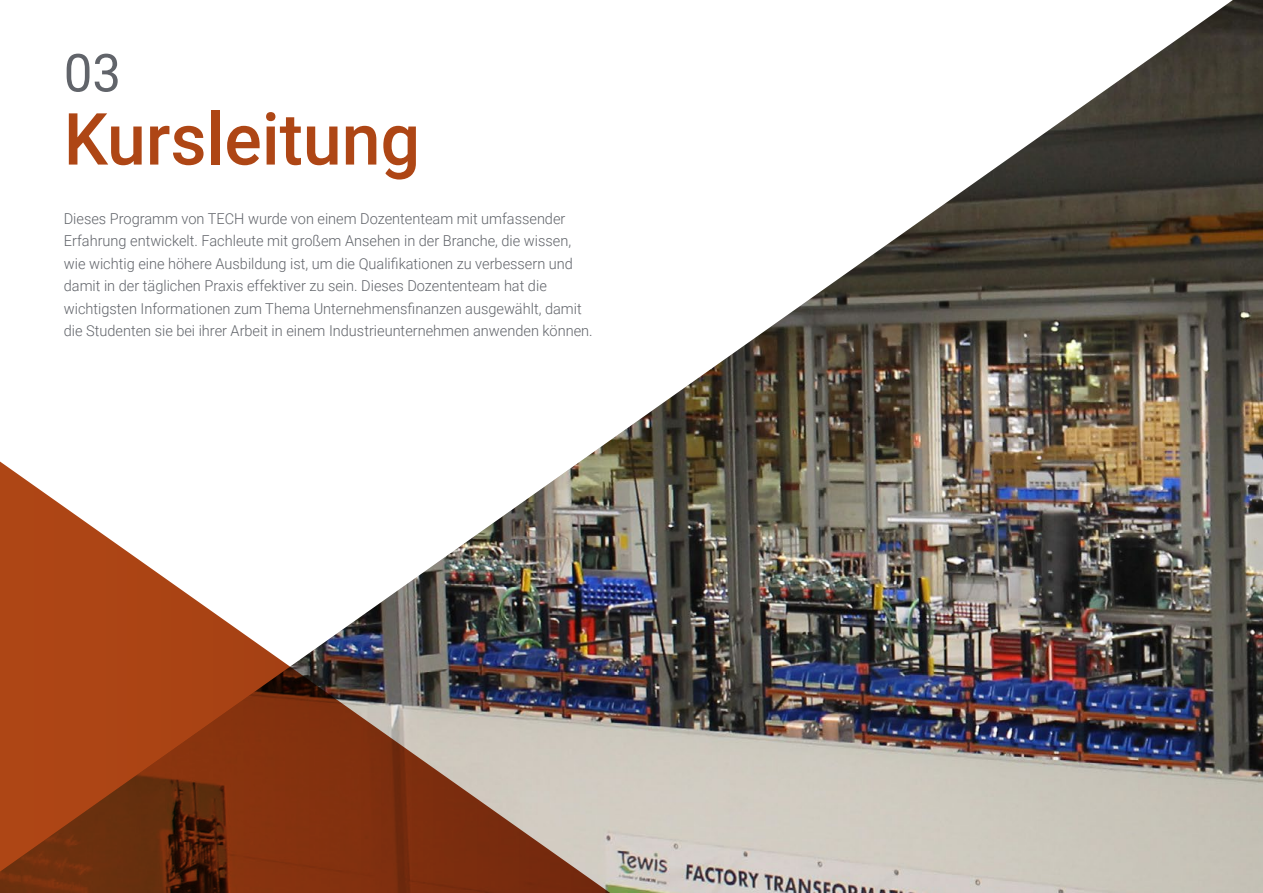
<style>
.page{position:relative;width:1263px;height:893px;background:#fff}
.page>*{position:absolute;margin:0;border:0;box-sizing:border-box;transform-origin:0 0}
.t1{font:500 72px "Roboto";color:#ae4615}
.t2{font:52.5px "Roboto";color:#61646a}
.t3{font:300 15px/22.5px "Roboto";color:#61646a}
</style>
<div class="page">
<img style="left:602px;top:0;width:661px;height:893px">
<img style="left:0;top:446px;width:640px;height:447px">
<h2 class="t2" style="left:64px;top:36px;width:59px">03</h2>
<h1 class="t1" style="left:64px;top:89px;width:358px">Kursleitung</h1>
<p class="t3" style="left:64px;top:207px;width:530px">Dieses Programm von TECH wurde von einem Dozententeam mit umfassender Erfahrung entwickelt. Fachleute mit großem Ansehen in der Branche, die wissen, wie wichtig eine höhere Ausbildung ist, um die Qualifikationen zu verbessern und damit in der täglichen Praxis effektiver zu sein. Dieses Dozententeam hat die wichtigsten Informationen zum Thema Unternehmensfinanzen ausgewählt, damit die Studenten sie bei ihrer Arbeit in einem Industrieunternehmen anwenden können.</p>
</div>
